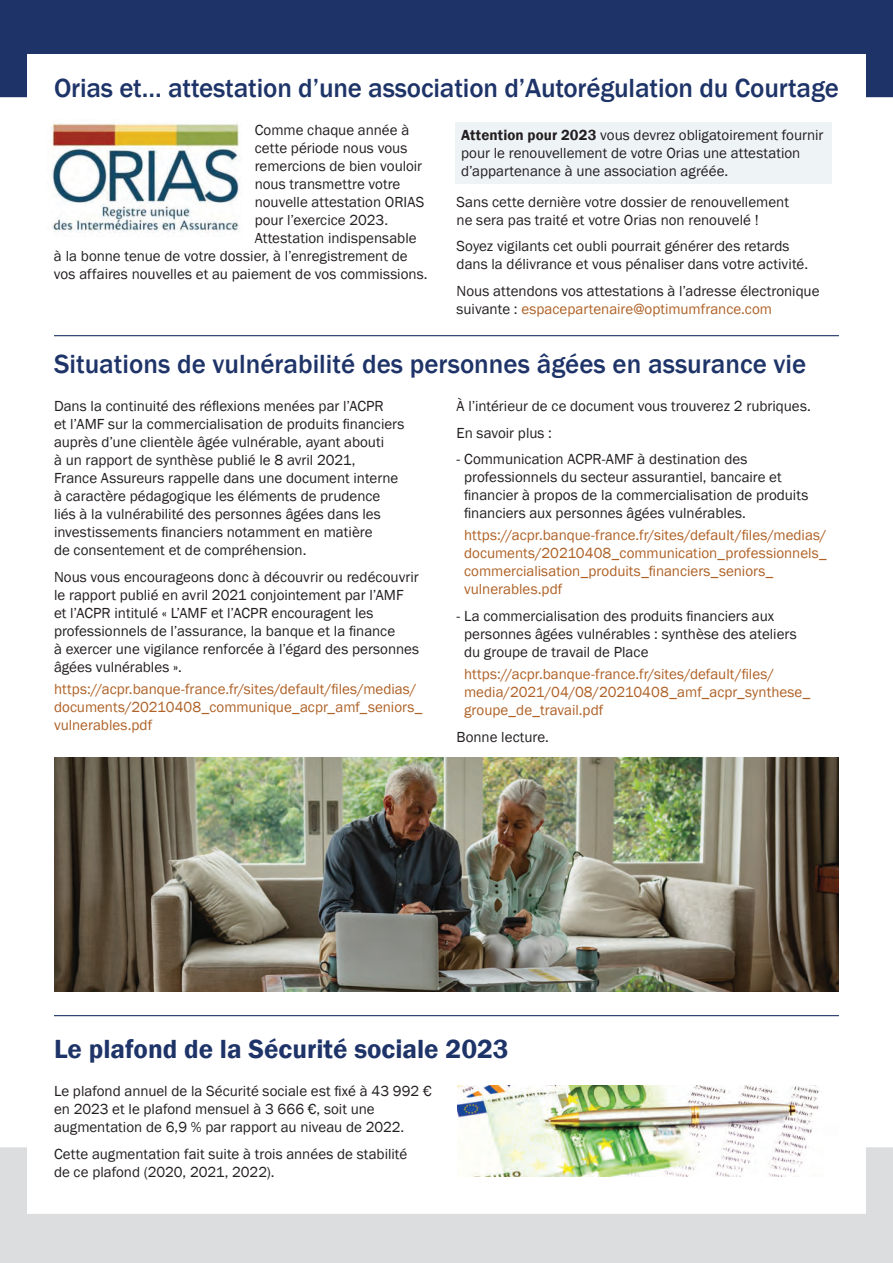
<style>
.page{position:relative;width:893px;height:1263px;background:#fff}
.page>*{position:absolute;margin:0;border:0;box-sizing:border-box;transform-origin:0 0}
.t1{font:500 27px "Franklin Gothic";color:#1e3468}
.t2{font:600 27px "Franklin Gothic";color:#1e3468}
.t3{font:15px/18px "Franklin Gothic";color:#231f20}
.t4{font:15px/18px "Franklin Gothic";color:#af6126}
.s1{font-weight:600}
.s2{color:#af6126}
</style>
<div class="page">
<svg style="left:0;top:0;width:893px;height:97px;fill:#1e3468"></svg>
<div style="left:455px;top:123px;width:377px;height:61px;background:#eef3f6"></div>
<img style="left:51px;top:123px;width:189px;height:110px">
<img style="left:54px;top:758px;width:785px;height:233px">
<svg style="left:0;top:1147px;width:893px;height:116px;fill:#dcdddf"></svg>
<img style="left:457px;top:1085px;width:382px;height:91px">
<hr style="left:54px;top:1015px;width:785px;height:1px;background:#1e3468">
<hr style="left:54px;top:335px;width:785px;height:1px;background:#1e3468">
<h1 class="t1" style="left:54px;top:71px;width:786px">Orias et… attestation d’une association d’Autorégulation du Courtage</h1>
<p class="t3" style="left:255px;top:121px;width:156px">Comme chaque année à</p>
<p class="t3" style="left:255px;top:139px;width:154px">cette période nous vous</p>
<p class="t3" style="left:255px;top:157px;width:169px">remercions de bien vouloir</p>
<p class="t3" style="left:255px;top:175px;width:147px">nous transmettre votre</p>
<p class="t3" style="left:255px;top:193px;width:171px">nouvelle attestation ORIAS</p>
<p class="t3" style="left:255px;top:211px;width:135px">pour l’exercice 2023.</p>
<p class="t3" style="left:255px;top:229px;width:163px">Attestation indispensable</p>
<p class="t3" style="left:54px;top:247px;width:355px">à la bonne tenue de votre dossier, à l’enregistrement de</p>
<p class="t3" style="left:54px;top:265px;width:375px">vos affaires nouvelles et au paiement de vos commissions.</p>
<p class="t3" style="left:461px;top:126px;width:364px"><span class="s1">Attention pour 2023</span> vous devrez obligatoirement fournir pour le renouvellement de votre Orias une attestation d’appartenance à une association agréée.</p>
<p class="t3" style="left:457px;top:193px;width:334px">Sans cette dernière votre dossier de renouvellement ne sera pas traité et votre Orias non renouvelé !</p>
<p class="t3" style="left:457px;top:237px;width:353px">Soyez vigilants cet oubli pourrait générer des retards dans la délivrance et vous pénaliser dans votre activité.</p>
<p class="t3" style="left:457px;top:282px;width:364px">Nous attendons vos attestations à l’adresse électronique suivante : <span class="s2">espacepartenaire@optimumfrance.com</span></p>
<h1 class="t1" style="left:54px;top:347px;width:754px">Situations de vulnérabilité des personnes âgées en assurance vie</h1>
<p class="t3" style="left:54px;top:397px;width:352px">Dans la continuité des réflexions menées par l’ACPR<br>et l’AMF sur la commercialisation de produits financiers auprès d’une clientèle âgée vulnérable, ayant abouti<br>à un rapport de synthèse publié le 8 avril 2021,<br>France Assureurs rappelle dans une document interne à caractère pédagogique les éléments de prudence liés à la vulnérabilité des personnes âgées dans les investissements financiers notamment en matière<br>de consentement et de compréhension.</p>
<p class="t3" style="left:54px;top:568px;width:367px">Nous vous encourageons donc à découvrir ou redécouvrir le rapport publié en avril 2021 conjointement par l’AMF et l’ACPR intitulé « L’AMF et l’ACPR encouragent les professionnels de l’assurance, la banque et la finance<br>à exercer une vigilance renforcée à l’égard des personnes âgées vulnérables ».</p>
<p class="t4" style="left:54px;top:680px;width:370px">https://acpr.banque-france.fr/sites/default/files/medias/ documents/20210408_communique_acpr_amf_seniors_ vulnerables.pdf</p>
<p class="t3" style="left:457px;top:393px;width:356px;line-height:26.5px">À l’intérieur de ce document vous trouverez 2 rubriques.<br>En savoir plus :</p>
<p class="t3" style="left:464px;top:450px;width:346px;text-indent:-8px">- Communication ACPR-AMF à destination des professionnels du secteur assurantiel, bancaire et financier à propos de la commercialisation de produits financiers aux personnes âgées vulnérables.</p>
<p class="t4" style="left:464px;top:527px;width:364px">https://acpr.banque-france.fr/sites/default/files/medias/ documents/20210408_communication_professionnels_ commercialisation_produits_financiers_seniors_ vulnerables.pdf</p>
<p class="t3" style="left:464px;top:607px;width:334px;text-indent:-8px">- La commercialisation des produits financiers aux personnes âgées vulnérables : synthèse des ateliers du groupe de travail de Place</p>
<p class="t4" style="left:464px;top:665px;width:348px">https://acpr.banque-france.fr/sites/default/files/ media/2021/04/08/20210408_amf_acpr_synthese_ groupe_de_travail.pdf</p>
<p class="t3" style="left:457px;top:728px;width:94px">Bonne lecture.</p>
<h1 class="t2" style="left:54px;top:1032px;width:456px">Le plafond de la Sécurité sociale 2023</h1>
<p class="t3" style="left:54px;top:1082px;width:379px">Le plafond annuel de la Sécurité sociale est fixé à 43 992 € en 2023 et le plafond mensuel à 3 666 €, soit une augmentation de 6,9 % par rapport au niveau de 2022.</p>
<p class="t3" style="left:54px;top:1145px;width:355px">Cette augmentation fait suite à trois années de stabilité de ce plafond (2020, 2021, 2022).</p>
</div>
